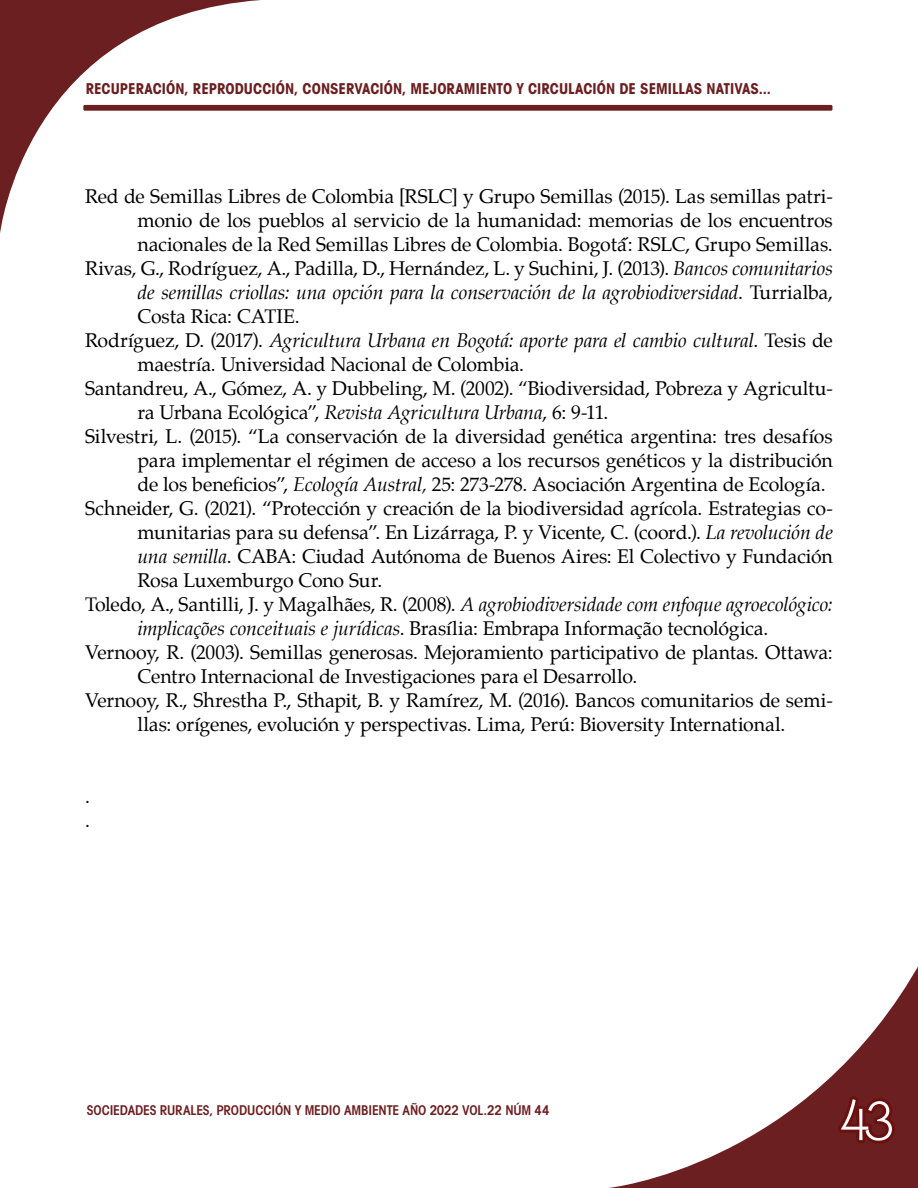
<style>
.page{position:relative;width:918px;height:1188px;background:#fff}
.page>*{position:absolute;margin:0;border:0;box-sizing:border-box;transform-origin:0 0}
.t1{font:60px "Martin Got URWT Ligh";color:#fff}
.t2{font:19.5px/24px "Palatino";letter-spacing:-.01em;color:#000}
.t3{font:italic 19.5px "Palatino";letter-spacing:-.01em;color:#000}
.t4{font:700 condensed 15px "Avant Garde";color:#6b1f20}
.t5{font:13.5px "Avant Garde Cond Demi SC850";letter-spacing:-.01em;color:#6b1f20}
.s1{font-style:italic}
.s2{font-style:normal}
</style>
<div class="page">
<div style="left:83px;top:105px;width:749px;height:6px;background:#6b1f20;border-radius:2px"></div>
<svg style="left:0;top:0;width:262px;height:233px"></svg>
<svg style="left:609px;top:966px;width:309px;height:222px"></svg>
<svg style="left:834px;top:1091px;width:65px;height:57px;background:#6b1818"></svg>
<p class="t4" style="left:86px;top:79px;width:68px">RECUPERACIÓN</p>
<p class="t4" style="left:185px;top:79px;width:78px">, REPRODUCCIÓN</p>
<p class="t4" style="left:294px;top:79px;width:77px">, CONSERVACIÓN</p>
<p class="t4" style="left:402px;top:79px;width:182px">, MEJORAMIENTO Y CIRCULACIÓN</p>
<p class="t4" style="left:619px;top:79px;width:153px">DE SEMILLAS NATIVAS...</p>
<p class="t2" style="left:85px;top:184px;width:749px">Red de Semillas Libres de Colombia [RSLC] y Grupo Semillas (2015). Las semillas patri-</p>
<p class="t2" style="left:138px;top:208px;width:697px">monio de los pueblos al servicio de la humanidad: memorias de los encuentros</p>
<p class="t2" style="left:138px;top:232px;width:697px">nacionales de la Red Semillas Libres de Colombia. Bogotá ́: RSLC, Grupo Semillas.</p>
<p class="t2" style="left:85px;top:256px;width:749px">Rivas, G., Rodríguez, A., Padilla, D., Hernández, L. y Suchini, J. (2013). <span class="s1">Bancos comunitarios</span></p>
<p class="t3" style="left:138px;top:276px;width:697px">de semillas criollas: una opción para la conservación de la agrobiodiversidad<span class="s2">. Turrialba,</span></p>
<p class="t2" style="left:138px;top:304px;width:164px">Costa Rica: CATIE.</p>
<p class="t3" style="left:85px;top:324px;width:749px"><span class="s2">Rodríguez, D. (2017).</span> Agricultura Urbana en Bogotá: aporte para el cambio cultural<span class="s2">. Tesis de</span></p>
<p class="t2" style="left:138px;top:352px;width:388px">maestría. Universidad Nacional de Colombia.</p>
<p class="t2" style="left:85px;top:376px;width:749px">Santandreu, A., Gómez, A. y Dubbeling, M. (2002). “Biodiversidad, Pobreza y Agricultu-</p>
<p class="t2" style="left:138px;top:400px;width:472px">ra Urbana Ecológica”, <span class="s1">Revista Agricultura Urbana</span>, 6: 9-11.</p>
<p class="t2" style="left:85px;top:424px;width:749px">Silvestri, L. (2015). “La conservación de la diversidad genética argentina: tres desafíos</p>
<p class="t2" style="left:138px;top:448px;width:697px">para implementar el régimen de acceso a los recursos genéticos y la distribución</p>
<p class="t2" style="left:138px;top:472px;width:690px">de los beneficios”, <span class="s1">Ecología Austral,</span> 25: 273-278. Asociación Argentina de Ecología.</p>
<p class="t2" style="left:85px;top:496px;width:749px">Schneider, G. (2021). “Protección y creación de la biodiversidad agrícola. Estrategias co-</p>
<p class="t2" style="left:138px;top:520px;width:697px">munitarias para su defensa”. En Lizárraga, P. y Vicente, C. (coord.). <span class="s1">La revolución de</span></p>
<p class="t2" style="left:138px;top:544px;width:697px"><span class="s1">una semilla</span>. CABA: Ciudad Autónoma de Buenos Aires: El Colectivo y Fundación</p>
<p class="t2" style="left:138px;top:568px;width:246px">Rosa Luxemburgo Cono Sur.</p>
<p class="t3" style="left:85px;top:588px;width:749px"><span class="s2">Toledo, A., Santilli, J. y Magalhães, R. (2008).</span> A agrobiodiversidade com enfoque agroecológico:</p>
<p class="t2" style="left:138px;top:616px;width:632px"><span class="s1">implicações conceituais e jurídicas</span>. Brasília: Embrapa Informação tecnológica.</p>
<p class="t2" style="left:85px;top:640px;width:749px">Vernooy, R. (2003). Semillas generosas. Mejoramiento participativo de plantas. Ottawa:</p>
<p class="t2" style="left:138px;top:664px;width:501px">Centro Internacional de Investigaciones para el Desarrollo.</p>
<p class="t2" style="left:85px;top:688px;width:749px">Vernooy, R., Shrestha P., Sthapit, B. y Ramírez, M. (2016). Bancos comunitarios de semi-</p>
<p class="t2" style="left:138px;top:712px;width:649px">llas: orígenes, evolución y perspectivas. Lima, Perú: Bioversity International.</p>
<p class="t2" style="left:85px;top:784px;width:6px">. .</p>
<p class="t5" style="left:87px;top:1101px;width:464px">SOCIEDADES RURALES, PRODUCCIÓN Y MEDIO AMBIENTE AÑO 2022 VOL.22 NÚM 44</p>
<h1 class="t1" style="left:840px;top:1085px;width:57px">43</h1>
</div>
